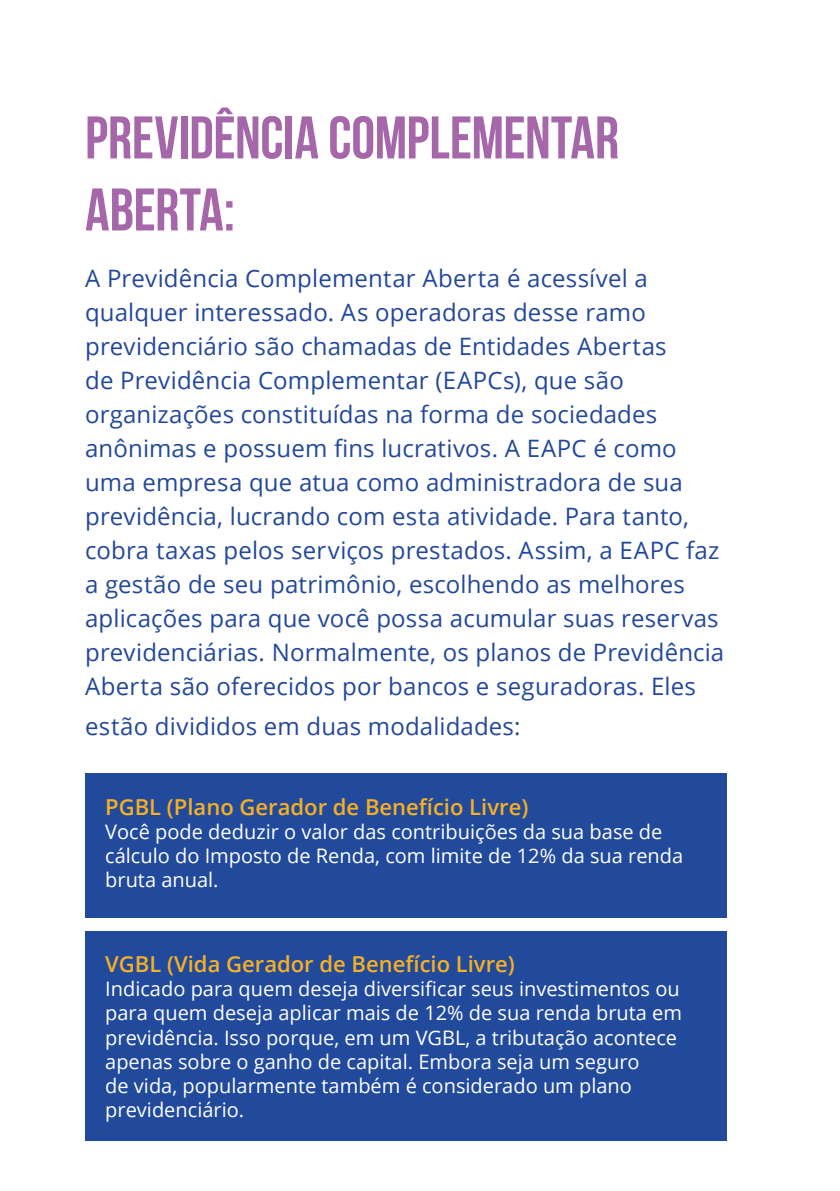
<style>
.page{position:relative;width:840px;height:1191px;background:#fff}
.page>*{position:absolute;margin:0;border:0;box-sizing:border-box;transform-origin:0 0}
.t1{font:700 60px/72px "Bebas Neue";letter-spacing:-.005em;color:#a666aa}
.t2{font:24px/34px "Open Sans";letter-spacing:.005em;color:#23489a}
.t3{font:600 22px "Open Sans";color:#f7b023}
.t4{font:20px/24px "Open Sans";color:#fff}
</style>
<div class="page">
<div style="left:85px;top:772px;width:641px;height:145px;background:#224a9c"></div>
<div style="left:85px;top:931px;width:641px;height:210px;background:#224a9c"></div>
<p class="t1" style="left:85px;top:101px;width:535px">PREVIDÊNCIA COMPLEMENTAR<br>ABERTA:</p>
<p class="t2" style="left:85px;top:261px;width:640px">A Previdência Complementar Aberta é acessível a qualquer interessado. As operadoras desse ramo previdenciário são chamadas de Entidades Abertas<br>de Previdência Complementar (EAPCs), que são organizações constituídas na forma de sociedades anônimas e possuem fins lucrativos. A EAPC é como uma empresa que atua como administradora de sua previdência, lucrando com esta atividade. Para tanto, cobra taxas pelos serviços prestados. Assim, a EAPC faz a gestão de seu patrimônio, escolhendo as melhores aplicações para que você possa acumular suas reservas previdenciárias. Normalmente, os planos de Previdência Aberta são oferecidos por bancos e seguradoras. Eles</p>
<p class="t2" style="left:85px;top:709px;width:436px">estão divididos em duas modalidades:</p>
<p class="t3" style="left:105px;top:792px;width:424px">PGBL (Plano Gerador de Benefício Livre)</p>
<p class="t4" style="left:105px;top:819px;width:579px">Você pode deduzir o valor das contribuições da sua base de cálculo do Imposto de Renda, com limite de 12% da sua renda bruta anual.</p>
<p class="t3" style="left:105px;top:949px;width:411px">VGBL (Vida Gerador de Benefício Livre)</p>
<p class="t4" style="left:105px;top:976px;width:578px">Indicado para quem deseja diversificar seus investimentos ou para quem deseja aplicar mais de 12% de sua renda bruta em previdência. Isso porque, em um VGBL, a tributação acontece apenas sobre o ganho de capital. Embora seja um seguro<br>de vida, popularmente também é considerado um plano previdenciário.</p>
</div>
